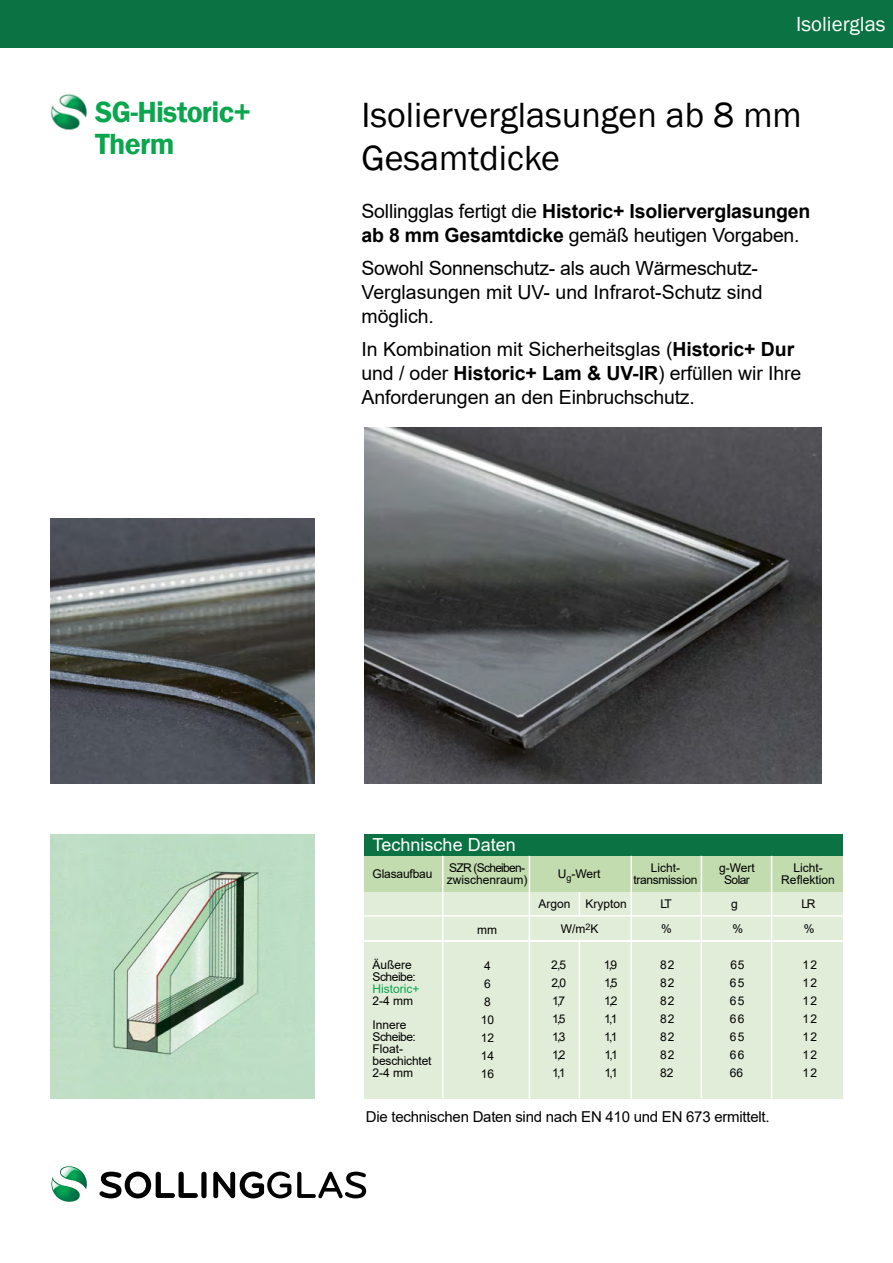
<style>
.page{position:relative;width:893px;height:1263px;background:#fff}
.page>*{position:absolute;margin:0;border:0;box-sizing:border-box;transform-origin:0 0}
.t1{font:36px/43.2px "Franklin Gothic";color:#000}
.t2{font:600 30px/32.4px "Franklin Gothic";letter-spacing:-.025em;color:#0aa64e}
.t3{font:21px "Franklin Gothic";color:#fff}
.t4{font:19.5px/24px "Arial";letter-spacing:-.005em;color:#000}
.t5{font:700 19.5px/24px "Arial";letter-spacing:-.01em;color:#000}
.t6{font:18px "Arial";color:#fff}
.t7{font:15px "Arial";letter-spacing:-.015em;color:#000}
.t8{font:12px/18px "Arial";color:#000;text-align:justify}
.t9{font:12px/12px "Arial";letter-spacing:-.025em;color:#000;text-align:center}
.t10{font:12px/12px "Arial";letter-spacing:-.04em;color:#000}
.t11{font:12px/12px "Arial";letter-spacing:-.045em;color:#000;text-align:center}
.t12{font:12px "Arial";color:#0aa64e}
.s1{font-weight:400}
.s2{font-weight:700}
</style>
<div class="page">
<div style="left:364px;top:892px;width:478px;height:48px;background:#e2edd9"></div>
<div style="left:364px;top:942px;width:478px;height:157px;background:#e2edd9"></div>
<div style="left:364px;top:856px;width:478px;height:36px;background:#c2dbaf"></div>
<div style="left:364px;top:834px;width:478px;height:22px;background:#0b7243"></div>
<img style="left:50px;top:834px;width:265px;height:265px">
<img style="left:364px;top:427px;width:457px;height:356px">
<img style="left:50px;top:519px;width:265px;height:264px">
<hr style="left:364px;top:915px;width:478px;height:2px;background:#fff">
<hr style="left:442px;top:856px;width:1px;height:243px;background:#fff">
<hr style="left:529px;top:856px;width:1px;height:243px;background:#fff">
<hr style="left:630px;top:856px;width:2px;height:243px;background:#fff">
<hr style="left:771px;top:856px;width:1px;height:243px;background:#fff">
<hr style="left:701px;top:856px;width:1px;height:243px;background:#fff">
<hr style="left:579px;top:940px;width:1px;height:159px;background:#fff">
<svg style="left:579px;top:892px;width:1px;height:23px"></svg>
<div style="left:0;top:0;width:893px;height:48px;background:#0b7243"></div>
<img style="left:50px;top:94px;width:37px;height:36px">
<svg style="left:99px;top:1171px;width:99px;height:27px"></svg>
<div style="left:201px;top:1172px;width:6px;height:26px;background:#000;border-radius:3px"></div>
<svg style="left:213px;top:1171px;width:78px;height:27px"></svg>
<svg style="left:297px;top:1171px;width:69px;height:27px"></svg>
<svg style="left:51px;top:1166px;width:36px;height:36px"></svg>
<h2 class="t2" style="left:95px;top:98px;width:157px">SG-Historic+<br>Therm</h2>
<h3 class="t3" style="left:796px;top:17px;width:91px">Isolierglas</h3>
<h1 class="t1" style="left:361px;top:96px;width:442px">Isolierverglasungen ab 8 mm<br>Gesamtdicke</h1>
<h3 class="t5" style="left:361px;top:201px;width:450px"><span class="s1">Sollingglas fertigt die</span> Historic+ Isolierverglasungen ab 8 mm Gesamtdicke <span class="s1">gemäß heutigen Vorgaben.</span></h3>
<h3 class="t4" style="left:361px;top:258px;width:403px">Sowohl Sonnenschutz- als auch Wärmeschutz-<br>Verglasungen mit UV- und Infrarot-Schutz sind möglich.</h3>
<h3 class="t4" style="left:361px;top:339px;width:441px">In Kombination mit Sicherheitsglas (<span class="s2">Historic+ Dur </span>und / oder <span class="s2">Historic+ Lam &amp; UV-IR</span>) erfüllen wir Ihre<br>Anforderungen an den Einbruchschutz.</h3>
<h3 class="t6" style="left:373px;top:838px;width:145px">Technische Daten</h3>
<p class="t8" style="left:373px;top:866px;width:61px">Glasaufbau</p>
<p class="t10" style="left:373px;top:959px;width:45px">Äußere<br>Scheibe:</p>
<p class="t12" style="left:373px;top:984px;width:49px">Historic+</p>
<p class="t8" style="left:373px;top:989px;width:42px;line-height:24px">2-4 mm<br>Innere</p>
<p class="t8" style="left:373px;top:1031px;width:60px;line-height:12px;text-align:left">Scheibe:<br>Float&shy;beschichtet<br>2-4 mm</p>
<p class="t8" style="left:447px;top:863px;width:82px;line-height:12px">SZR (Scheiben&shy;zwischenraum)</p>
<p class="t8" style="left:558px;top:866px;width:44px">U<sub>g</sub>-Wert</p>
<p class="t9" style="left:633px;top:863px;width:66px">Licht&shy;transmission</p>
<p class="t11" style="left:719px;top:863px;width:37px">g-Wert<br>Solar</p>
<p class="t8" style="left:781px;top:863px;width:55px;line-height:12px;text-align:center">Licht-<br>Reflektion</p>
<p class="t8" style="left:539px;top:896px;width:90px">Argon Krypton</p>
<p class="t8" style="left:661px;top:896px;width:13px">LT</p>
<p class="t8" style="left:731px;top:896px;width:8px">g</p>
<p class="t8" style="left:801px;top:896px;width:15px">LR</p>
<p class="t8" style="left:477px;top:921px;width:21px">mm</p>
<p class="t8" style="left:561px;top:921px;width:39px">W/m<sup>2</sup>K</p>
<p class="t8" style="left:661px;top:921px;width:12px">%</p>
<p class="t8" style="left:732px;top:921px;width:12px">%</p>
<p class="t8" style="left:804px;top:921px;width:12px">%</p>
<p class="t8" style="left:481px;top:957px;width:15px;text-align:left">4<br>6<br>8<br>10<br>12<br>14<br>16</p>
<p class="t8" style="left:551px;top:956px;width:17px">2,5<br>2,0<br>1,7<br>1,5<br>1,3<br>1,2<br>1,1</p>
<p class="t8" style="left:604px;top:956px;width:16px">1,9<br>1,5<br>1,2<br>1,1<br>1,1<br>1,1<br>1,1</p>
<p class="t8" style="left:660px;top:956px;width:16px">82<br>82<br>82<br>82<br>82<br>82<br>82</p>
<p class="t8" style="left:730px;top:956px;width:16px">65<br>65<br>65<br>66<br>65<br>66<br>66</p>
<p class="t8" style="left:802px;top:956px;width:16px">12<br>12<br>12<br>12<br>12<br>12<br>12</p>
<p class="t7" style="left:366px;top:1111px;width:405px">Die technischen Daten sind nach EN 410 und EN 673 ermittelt.</p>
</div>
